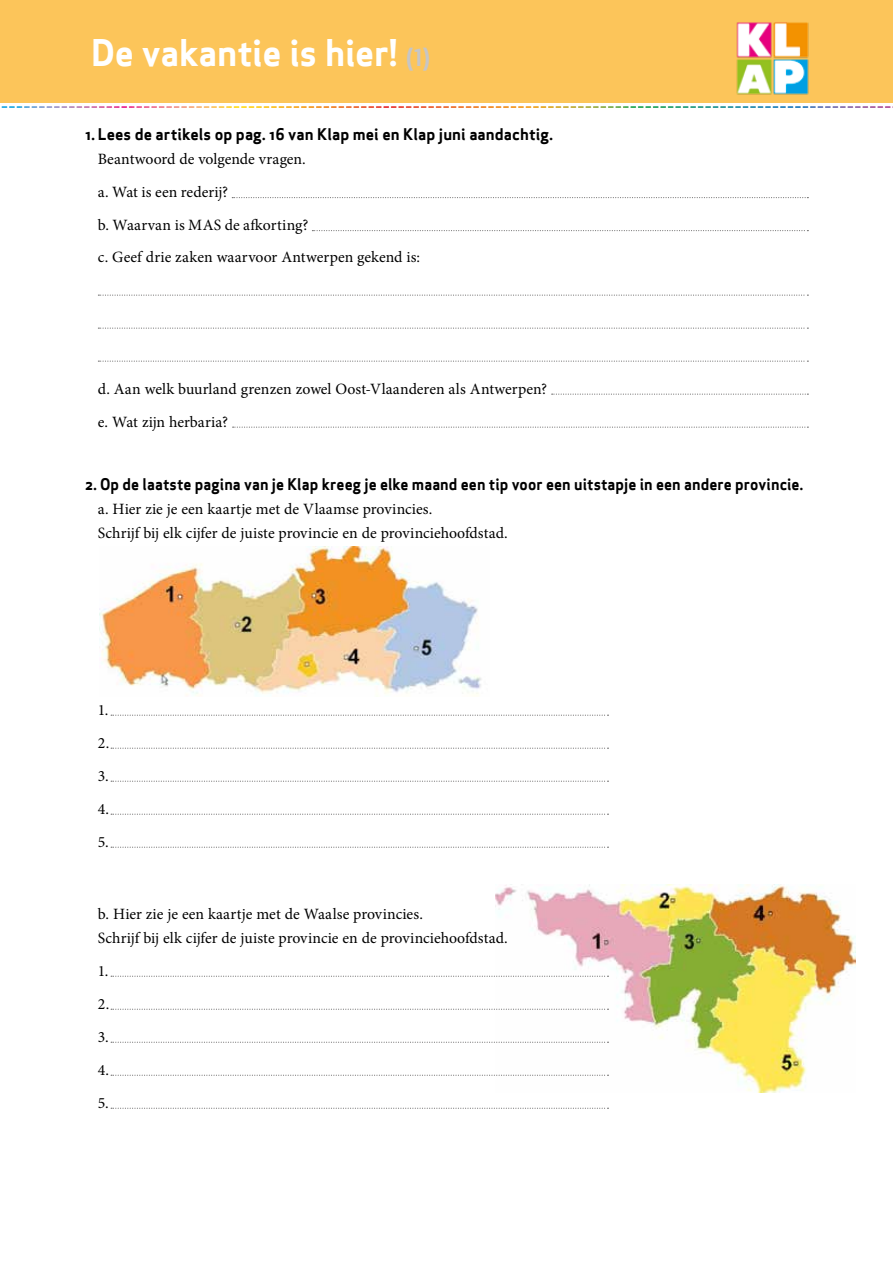
<style>
.page{position:relative;width:893px;height:1263px;background:#fff}
.page>*{position:absolute;margin:0;border:0;box-sizing:border-box;transform-origin:0 0}
.t1{font:36px "Apex Sans Bold ST";letter-spacing:-.01em;color:#fff}
.t2{font:15.75px/33px "Minion Pro";color:#000}
.t3{font:15.75px "Apex Sans Bold ST";letter-spacing:.005em;color:#000;scale:.96 1}
.t4{font:15.75px "Apex Sans Bold ST";letter-spacing:.005em;color:#000}
.s1{font-family:"Apex Sans Bold C";font-size:22.5px;color:#c6c6c6}
</style>
<div class="page">
<img style="left:495px;top:884px;width:360px;height:209px">
<div style="left:0;top:0;width:893px;height:102px;background:#fcc55a"></div>
<img style="left:1px;top:106px;width:892px;height:2px">
<svg style="left:232px;top:197px;width:576px;height:1px"></svg>
<svg style="left:312px;top:230px;width:496px;height:1px"></svg>
<svg style="left:98px;top:295px;width:710px;height:1px"></svg>
<svg style="left:98px;top:328px;width:710px;height:1px"></svg>
<svg style="left:98px;top:361px;width:710px;height:1px"></svg>
<svg style="left:552px;top:394px;width:256px;height:1px"></svg>
<svg style="left:233px;top:427px;width:575px;height:1px"></svg>
<svg style="left:111px;top:715px;width:497px;height:1px"></svg>
<svg style="left:111px;top:748px;width:497px;height:1px"></svg>
<svg style="left:111px;top:781px;width:497px;height:1px"></svg>
<svg style="left:111px;top:814px;width:497px;height:1px"></svg>
<svg style="left:111px;top:847px;width:497px;height:1px"></svg>
<svg style="left:111px;top:976px;width:497px;height:1px"></svg>
<svg style="left:111px;top:1009px;width:497px;height:1px"></svg>
<svg style="left:111px;top:1042px;width:497px;height:1px"></svg>
<svg style="left:111px;top:1075px;width:497px;height:1px"></svg>
<svg style="left:111px;top:1108px;width:497px;height:1px"></svg>
<img style="left:736px;top:22px;width:73px;height:73px">
<img style="left:99px;top:547px;width:383px;height:149px">
<h1 class="t1" style="left:91px;top:29px;width:341px">De vakantie is hier! <span class="s1">(1)</span></h1>
<p class="t4" style="left:85px;top:124px;width:469px">1. Lees de artikels op pag. 16 van Klap mei en Klap juni aandachtig.</p>
<p class="t2" style="left:98px;top:143px;width:212px">Beantwoord de volgende vragen. a. Wat is een rederij?<br>b. Waarvan is MAS de afkorting?</p>
<p class="t2" style="left:98px;top:240px;width:324px">c. Geef drie zaken waarvoor Antwerpen gekend is:</p>
<p class="t2" style="left:98px;top:372px;width:451px">d. Aan welk buurland grenzen zowel Oost-Vlaanderen als Antwerpen? e. Wat zijn herbaria?</p>
<p class="t3" style="left:85px;top:474px;width:749px">2. Op de laatste pagina van je Klap kreeg je elke maand een tip voor een uitstapje in een andere provincie.</p>
<p class="t2" style="left:98px;top:497px;width:412px;line-height:24px">a. Hier zie je een kaartje met de Vlaamse provincies.<br>Schrijf bij elk cijfer de juiste provincie en de provinciehoofdstad.</p>
<p class="t2" style="left:98px;top:693px;width:13px;text-align:justify">1.<br>2.<br>3.<br>4.<br>5.</p>
<p class="t2" style="left:98px;top:902px;width:412px;line-height:24px">b. Hier zie je een kaartje met de Waalse provincies.<br>Schrijf bij elk cijfer de juiste provincie en de provinciehoofdstad.</p>
<p class="t2" style="left:98px;top:954px;width:13px;text-align:justify">1.<br>2.<br>3.<br>4.<br>5.</p>
</div>
